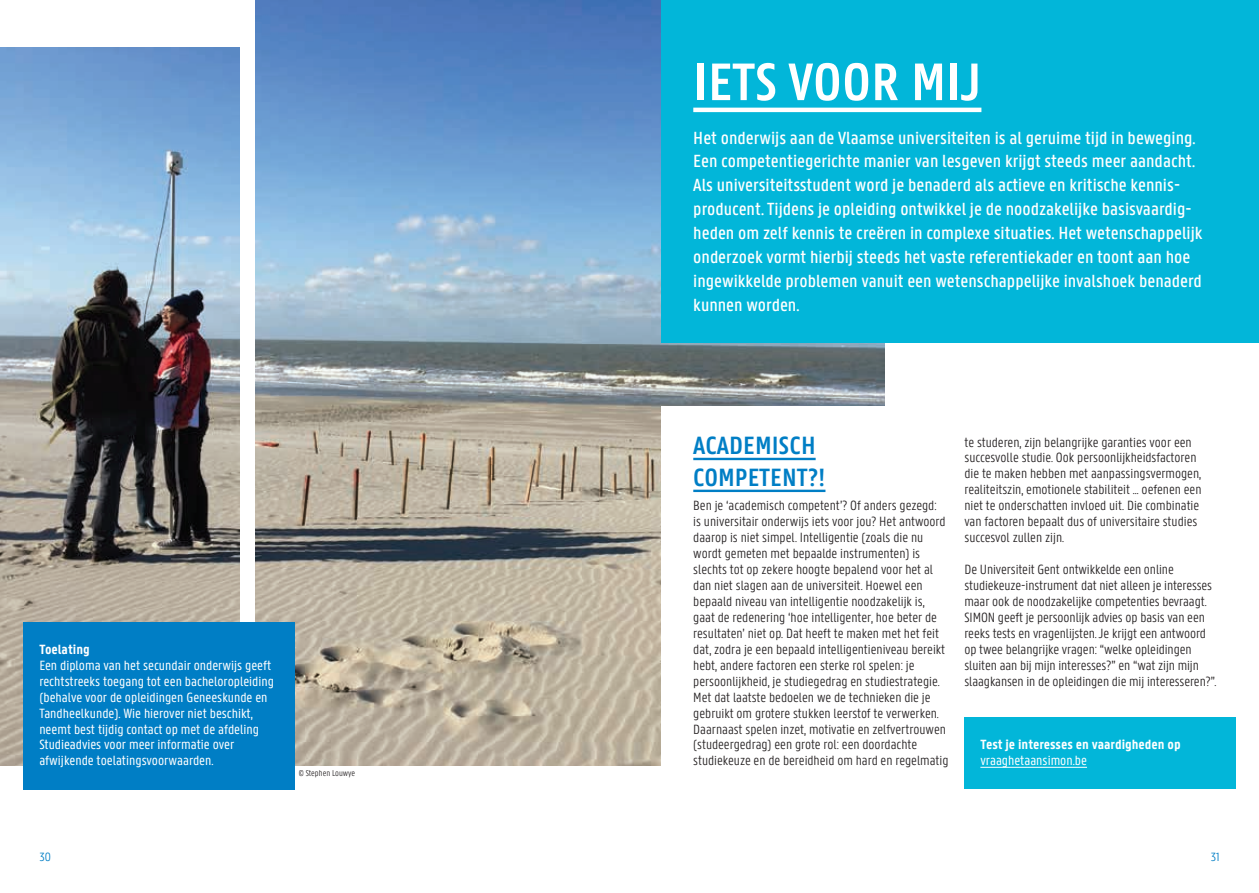
<style>
.page{position:relative;width:1259px;height:893px;background:#fff}
.page>*{position:absolute;margin:0;border:0;box-sizing:border-box;transform-origin:0 0}
.t1{font:600 56.25px "Panno Text";color:#fff}
.t2{font:600 26.7px/32px "Panno Text";color:#007ec5}
.t3{font:500 18.75px/23.9px "Panno Text";color:#fff}
.t4{font:300 14.25px/15.9px "Panno Text";letter-spacing:-.005em;color:#231f20}
.t5{font:14.25px/15.9px "Panno Text";color:#fff}
.t6{font:700 14.25px "Panno Text";color:#fff}
.t7{font:300 12.75px "Panno Text";color:#007ec5}
.t8{font:300 9px "Panno Text";color:#231f20}
</style>
<div class="page">
<img style="left:0;top:48px;width:239px;height:717px">
<img style="left:255px;top:0;width:629px;height:765px">
<div style="left:661px;top:407px;width:558px;height:406px;background:#fff"></div>
<hr style="left:693px;top:458px;width:122px;height:2px;background:#007ec5">
<hr style="left:693px;top:490px;width:132px;height:2px;background:#007ec5">
<div style="left:661px;top:0;width:598px;height:343px;background:#02b6d9"></div>
<hr style="left:693px;top:108px;width:288px;height:4px;background:#fff">
<div style="left:964px;top:718px;width:271px;height:71px;background:#02b6d9"></div>
<hr style="left:980px;top:767px;width:107px;height:1px;background:#fff">
<div style="left:23px;top:622px;width:271px;height:167px;background:#007ec5"></div>
<p class="t6" style="left:39px;top:641px;width:52px">Toelating</p>
<p class="t5" style="left:39px;top:657px;width:236px">Een diploma van het secundair onderwijs geeft rechtstreeks toegang tot een bacheloropleiding (behalve voor de opleidingen Geneeskunde en Tandheelkunde). Wie hierover niet beschikt, neemt best tijdig contact op met de afdeling Studieadvies voor meer informatie over afwijkende toelatingsvoorwaarden.</p>
<p class="t8" style="left:299px;top:769px;width:58px">© Stephen Louwye</p>
<h1 class="t1" style="left:693px;top:50px;width:290px">IETS VOOR MIJ</h1>
<p class="t3" style="left:693px;top:126px;width:511px">Het onderwijs aan de Vlaamse universiteiten is al geruime tijd in beweging.<br>Een competentiegerichte manier van lesgeven krijgt steeds meer aandacht.<br>Als universiteitsstudent word je benaderd als actieve en kritische kennis&shy;producent. Tijdens je opleiding ontwikkel je de noodzakelijke basisvaardig&shy;heden om zelf kennis te creëren in complexe situaties. Het wetenschappelijk onderzoek vormt hierbij steeds het vaste referentiekader en toont aan hoe ingewikkelde problemen vanuit een wetenschappelijke invalshoek benaderd kunnen worden.</p>
<h2 class="t2" style="left:693px;top:430px;width:134px">ACADEMISCH<br>COMPETENT?!</h2>
<p class="t4" style="left:693px;top:498px;width:257px">Ben je ‘academisch competent’? Of anders gezegd:<br>is universitair onderwijs iets voor jou? Het antwoord daarop is niet simpel. Intelligentie (zoals die nu wordt gemeten met bepaalde instrumenten) is slechts tot op zekere hoogte bepalend voor het al dan niet slagen aan de universiteit. Hoewel een bepaald niveau van intelligentie noodzakelijk is, gaat de redenering ‘hoe intelligenter, hoe beter de resultaten’ niet op. Dat heeft te maken met het feit dat, zodra je een bepaald intelligentieniveau bereikt hebt, andere factoren een sterke rol spelen: je persoonlijkheid, je studiegedrag en studiestrategie.<br>Met dat laatste bedoelen we de technieken die je gebruikt om grotere stukken leerstof te verwerken.<br>Daarnaast spelen inzet, motivatie en zelfvertrouwen (studeergedrag) een grote rol: een doordachte studiekeuze en de bereidheid om hard en regelmatig</p>
<p class="t4" style="left:964px;top:434px;width:239px">te studeren, zijn belangrijke garanties voor een succesvolle studie. Ook persoonlijkheidsfactoren die te maken hebben met aanpassingsvermogen, realiteitszin, emotionele stabiliteit … oefenen een niet te onderschatten invloed uit. Die combinatie van factoren bepaalt dus of universitaire studies succesvol zullen zijn.</p>
<p class="t4" style="left:964px;top:562px;width:254px">De Universiteit Gent ontwikkelde een online studiekeuze-instrument dat niet alleen je interesses maar ook de noodzakelijke competenties bevraagt.<br>SIMON geeft je persoonlijk advies op basis van een reeks tests en vragenlijsten. Je krijgt een antwoord op twee belangrijke vragen: “welke opleidingen sluiten aan bij mijn interesses?” en “wat zijn mijn slaagkansen in de opleidingen die mij interesseren?”.</p>
<p class="t6" style="left:980px;top:737px;width:202px">Test je interesses en vaardigheden op</p>
<p class="t5" style="left:980px;top:753px;width:108px">vraaghetaansimon.be</p>
<p class="t7" style="left:39px;top:850px;width:13px">30</p>
<p class="t7" style="left:1211px;top:850px;width:10px">31</p>
</div>
